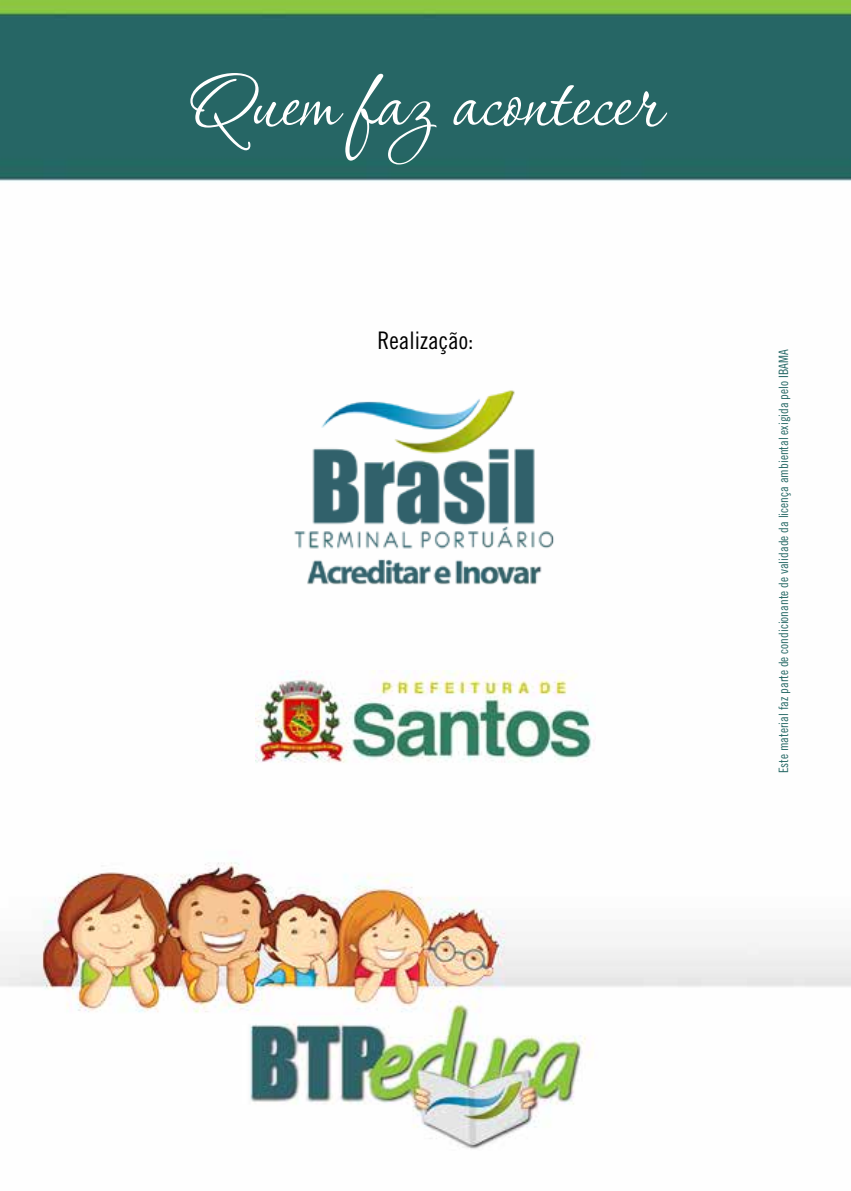
<style>
.page{position:relative;width:851px;height:1191px;background:#fff}
.page>*{position:absolute;margin:0;border:0;box-sizing:border-box;transform-origin:0 0}
.t1{font:97.2px "P22 Corinthia";color:#fff}
.t2{font:24.2px "Trade Gothic LT Std Cn 18";color:#000}
.t3{font:12.8px "Trade Gothic LT Std Cn 18";color:#246764}
</style>
<div class="page">
<img style="left:0;top:0;width:850px;height:1149px">
<img style="left:284px;top:376px;width:282px;height:262px">
<img style="left:255px;top:671px;width:340px;height:99px">
<h1 class="t1" style="left:190px;top:52px;width:471px">Quem faz acontecer</h1>
<h2 class="t2" style="left:377px;top:326px;width:97px">Realização:</h2>
<p class="t3" style="left:776px;top:773px;width:425px;rotate:-90deg">Este material faz parte de condicionante de validade da licença ambiental exigida pelo IBAMA</p>
</div>
